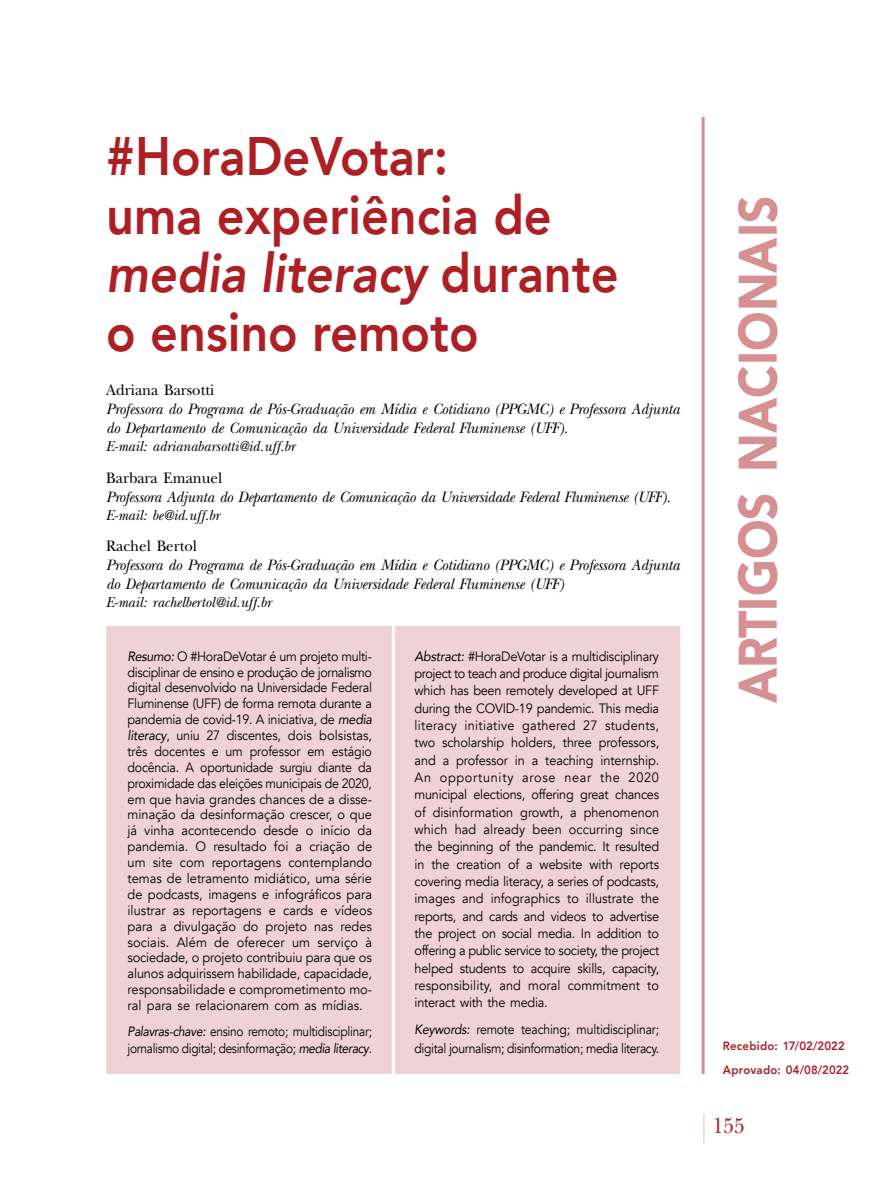
<style>
.page{position:relative;width:893px;height:1191px;background:#fff}
.page>*{position:absolute;margin:0;border:0;box-sizing:border-box;transform-origin:0 0}
.t1{font:800 54px/58.5px "Avenir";color:#ae1f24;scale:.9 1}
.t2{font:900 54px "Avenir";color:#d68f92;scale:.88 1}
.t3{font:22.5px "New Baskerville Std";color:#ae1f24;scale:.9 1}
.t4{font:italic 15.75px/18.9px "New Baskerville Std";letter-spacing:-.01em;color:#000;scale:.95 1}
.t5{font:15.75px "New Baskerville Std";color:#000;scale:.95 1}
.t6{font:italic 15px "New Baskerville Std";color:#000;scale:.95 1}
.t7{font:13.5px/15.9px "Avenir";letter-spacing:-.02em;color:#000;text-align:justify;scale:.93 1}
.t8{font:13.5px/17.2px "Avenir";letter-spacing:-.02em;color:#000;text-align:justify;scale:.94 1}
.t9{font:13.5px/17.1px "Avenir";letter-spacing:-.02em;color:#000;scale:.88 1}
.t10{font:13.5px/18.5px "Avenir";letter-spacing:-.02em;color:#000;scale:.9 1}
.t11{font:800 12px/24px "Avenir";letter-spacing:.015em;color:#ae1f24;scale:.95 1}
.s1{font-style:italic}
</style>
<div class="page">
<hr style="left:702px;top:117px;width:3px;height:957px;background:#d68f92">
<hr style="left:703px;top:1113px;width:2px;height:30px;background:#efd2d3">
<div style="left:106px;top:626px;width:574px;height:448px;background:#efd2d3"></div>
<hr style="left:392px;top:626px;width:3px;height:448px;background:#fff">
<h1 class="t1" style="left:106px;top:127px;width:571px">#HoraDeVotar:<br>uma experiência de <span class="s1">media literacy</span> durante o ensino remoto</h1>
<p class="t5" style="left:106px;top:381px;width:115px">Adriana Barsotti</p>
<p class="t4" style="left:106px;top:400px;width:605px">Professora do Programa de Pós-Graduação em Mídia e Cotidiano (PPGMC) e Professora Adjunta do Departamento de Comunicação da Universidade Federal Fluminense (UFF).</p>
<p class="t6" style="left:106px;top:437px;width:200px">E-mail: adrianabarsotti@id.uff.br</p>
<p class="t5" style="left:106px;top:468px;width:124px">Barbara Emanuel</p>
<p class="t4" style="left:106px;top:487px;width:595px">Professora Adjunta do Departamento de Comunicação da Universidade Federal Fluminense (UFF).</p>
<p class="t6" style="left:106px;top:506px;width:121px">E-mail: be@id.uff.br</p>
<p class="t5" style="left:106px;top:537px;width:97px">Rachel Bertol</p>
<p class="t4" style="left:106px;top:556px;width:605px">Professora do Programa de Pós-Graduação em Mídia e Cotidiano (PPGMC) e Professora Adjunta do Departamento de Comunicação da Universidade Federal Fluminense (UFF)</p>
<p class="t6" style="left:106px;top:593px;width:175px">E-mail: rachelbertol@id.uff.br</p>
<p class="t7" style="left:128px;top:648px;width:265px"><span class="s1">Resumo:</span> O #HoraDeVotar é um projeto multi&shy;disciplinar de ensino e produção de jornalismo digital desenvolvido na Universidade Federal Fluminense (UFF) de forma remota durante a pandemia de covid-19. A iniciativa, de <span class="s1">media literacy</span>, uniu 27 discentes, dois bolsistas, três docentes e um professor em estágio docência. A oportunidade surgiu diante da proximidade das eleições municipais de 2020, em que havia grandes chances de a disse&shy;minação da desinformação crescer, o que já vinha acontecendo desde o início da pandemia. O resultado foi a criação de um site com reportagens contemplando temas de letramento midiático, uma série de podcasts, imagens e infográficos para ilustrar as reportagens e cards e vídeos para a divulgação do projeto nas redes sociais. Além de oferecer um serviço à sociedade, o projeto contribuiu para que os alunos adquirissem habilidade, capacidade, responsabilidade e comprometimento mo&shy;ral para se relacionarem com as mídias.</p>
<p class="t9" style="left:128px;top:1022px;width:279px"><span class="s1">Palavras-chave:</span> ensino remoto; multidisciplinar; jornalismo digital; desinformação; <span class="s1">media literacy</span>.</p>
<p class="t8" style="left:415px;top:647px;width:262px"><span class="s1">Abstract:</span> #HoraDeVotar is a multidisciplinary project to teach and produce digital journalism which has been remotely developed at UFF during the COVID-19 pandemic. This media literacy initiative gathered 27 students, two scholarship holders, three professors, and a professor in a teaching internship.<br>An opportunity arose near the 2020 municipal elections, offering great chances of disinformation growth, a phenomenon which had already been occurring since the beginning of the pandemic. It resulted in the creation of a website with reports covering media literacy, a series of podcasts, images and infographics to illustrate the reports, and cards and videos to advertise the project on social media. In addition to offering a public service to society, the project helped students to acquire skills, capacity, responsibility, and moral commitment to interact with the media.</p>
<p class="t10" style="left:415px;top:1020px;width:273px"><span class="s1">Keywords:</span> remote teaching; multidisciplinar; digital journalism; disinformation; media literacy.</p>
<h1 class="t2" style="left:712px;top:703px;width:577px;rotate:-90deg">ARTIGOS NACIONAIS</h1>
<p class="t11" style="left:723px;top:1033px;width:135px">Recebido: 17/02/2022<br>Aprovado: 04/08/2022</p>
<h2 class="t3" style="left:713px;top:1113px;width:37px">155</h2>
</div>
